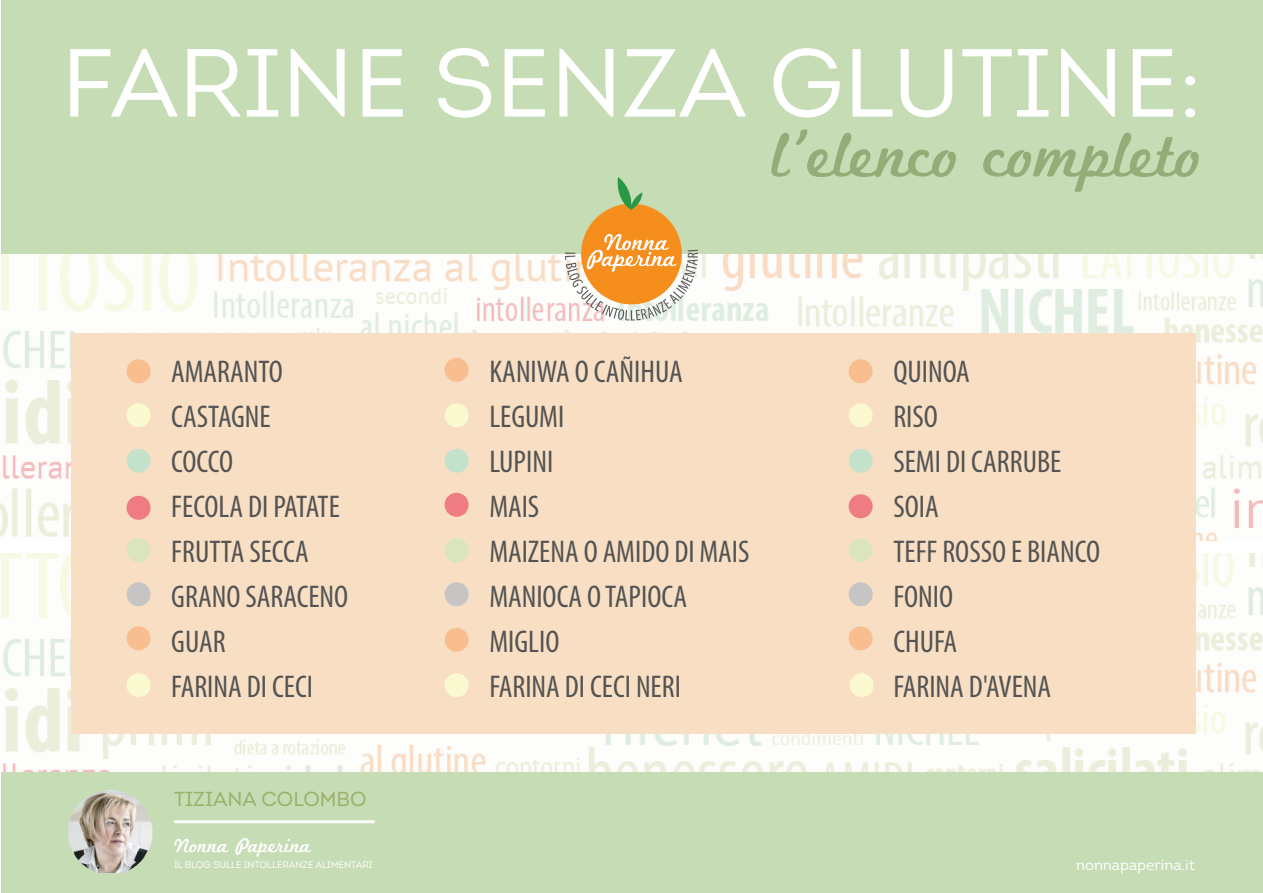
<style>
.page{position:relative;width:1263px;height:893px;background:#fff}
.page>*{position:absolute;margin:0;border:0;box-sizing:border-box;transform-origin:0 0}
.t1{font:96.3px "Intro";color:#fff}
.t2{font:66.15px "Marketing Script";color:#95ac79}
.t3{font:condensed 31.5px/45px "Myriad Pro";color:#535453}
.t4{font:20.25px "Intro";color:#99af67}
.t5{font:20.25px "Marketing Script";color:#fff}
.t6{font:15px "Intro";color:#fff}
.t7{font:9.45px "Intro";color:#fff}
</style>
<div class="page">
<img style="left:0;top:249px;width:1263px;height:292px">
<img style="left:0;top:553px;width:1263px;height:220px">
<div style="left:72px;top:333px;width:1124px;height:401px;background:#f8dfc4"></div>
<div style="left:1px;top:0;width:1262px;height:253px;background:#c6dcb5"></div>
<div style="left:1px;top:773px;width:1262px;height:120px;background:#c6dcb5"></div>
<hr style="left:174px;top:820px;width:201px;height:3px;background:#fff">
<img style="left:69px;top:791px;width:83px;height:81px">
<div style="left:581px;top:204px;width:101px;height:100px;background:#f68e1e;border-radius:50%"></div>
<svg style="left:615px;top:177px;width:28px;height:33px"></svg>
<svg style="left:565px;top:234px;width:133px;height:86px"></svg>
<div style="left:127px;top:359px;width:24px;height:24px;background:#f9be8f;border-radius:50%"></div>
<div style="left:127px;top:403px;width:24px;height:24px;background:#faf9cf;border-radius:50%"></div>
<div style="left:127px;top:673px;width:24px;height:24px;background:#faf9cf;border-radius:50%"></div>
<div style="left:444px;top:673px;width:24px;height:24px;background:#faf9cf;border-radius:50%"></div>
<div style="left:849px;top:673px;width:24px;height:24px;background:#faf9cf;border-radius:50%"></div>
<div style="left:127px;top:449px;width:24px;height:24px;background:#c4e1cb;border-radius:50%"></div>
<div style="left:127px;top:496px;width:24px;height:24px;background:#ef7c82;border-radius:50%"></div>
<div style="left:127px;top:538px;width:24px;height:24px;background:#dae5bf;border-radius:50%"></div>
<div style="left:127px;top:582px;width:24px;height:24px;background:#c6c5c4;border-radius:50%"></div>
<div style="left:127px;top:626px;width:24px;height:24px;background:#f9be8f;border-radius:50%"></div>
<div style="left:445px;top:358px;width:24px;height:24px;background:#f9be8f;border-radius:50%"></div>
<div style="left:445px;top:403px;width:24px;height:24px;background:#faf9cf;border-radius:50%"></div>
<div style="left:445px;top:449px;width:24px;height:24px;background:#c4e1cb;border-radius:50%"></div>
<div style="left:445px;top:493px;width:24px;height:24px;background:#ef7c82;border-radius:50%"></div>
<div style="left:445px;top:538px;width:24px;height:24px;background:#dae5bf;border-radius:50%"></div>
<div style="left:445px;top:582px;width:24px;height:24px;background:#c6c5c4;border-radius:50%"></div>
<div style="left:445px;top:628px;width:24px;height:24px;background:#f9be8f;border-radius:50%"></div>
<div style="left:849px;top:359px;width:24px;height:24px;background:#f9be8f;border-radius:50%"></div>
<div style="left:849px;top:403px;width:24px;height:24px;background:#faf9cf;border-radius:50%"></div>
<div style="left:849px;top:449px;width:24px;height:24px;background:#c4e1cb;border-radius:50%"></div>
<div style="left:849px;top:494px;width:24px;height:24px;background:#ef7c82;border-radius:50%"></div>
<div style="left:849px;top:538px;width:24px;height:24px;background:#dae5bf;border-radius:50%"></div>
<div style="left:849px;top:582px;width:24px;height:24px;background:#c6c5c4;border-radius:50%"></div>
<div style="left:849px;top:626px;width:24px;height:24px;background:#f9be8f;border-radius:50%"></div>
<h1 class="t1" style="left:61px;top:24px;width:1142px">FARINE SENZA GLUTINE:</h1>
<h2 class="t2" style="left:772px;top:115px;width:432px">l’elenco completo</h2>
<p class="t3" style="left:171px;top:349px;width:178px">AMARANTO<br>CASTAGNE<br>COCCO<br>FECOLA DI PATATE<br>FRUTTA SECCA<br>GRANO SARACENO<br>GUAR<br>FARINA DI CECI</p>
<p class="t3" style="left:489px;top:349px;width:262px">KANIWA O CAÑIHUA<br>LEGUMI<br>LUPINI<br>MAIS<br>MAIZENA O AMIDO DI MAIS<br>MANIOCA O TAPIOCA<br>MIGLIO<br>FARINA DI CECI NERI</p>
<p class="t3" style="left:893px;top:349px;width:208px">QUINOA<br>RISO<br>SEMI DI CARRUBE<br>SOIA<br>TEFF ROSSO E BIANCO<br>FONIO<br>CHUFA<br>FARINA D'AVENA</p>
<p class="t4" style="left:174px;top:786px;width:194px">TIZIANA COLOMBO</p>
<p class="t5" style="left:174px;top:833px;width:138px">Nonna Paperina</p>
<p class="t7" style="left:174px;top:858px;width:200px">IL BLOG SULLE INTOLLERANZE ALIMENTARI</p>
<p class="t6" style="left:1076px;top:855px;width:120px">nonnapaperina.it</p>
</div>
